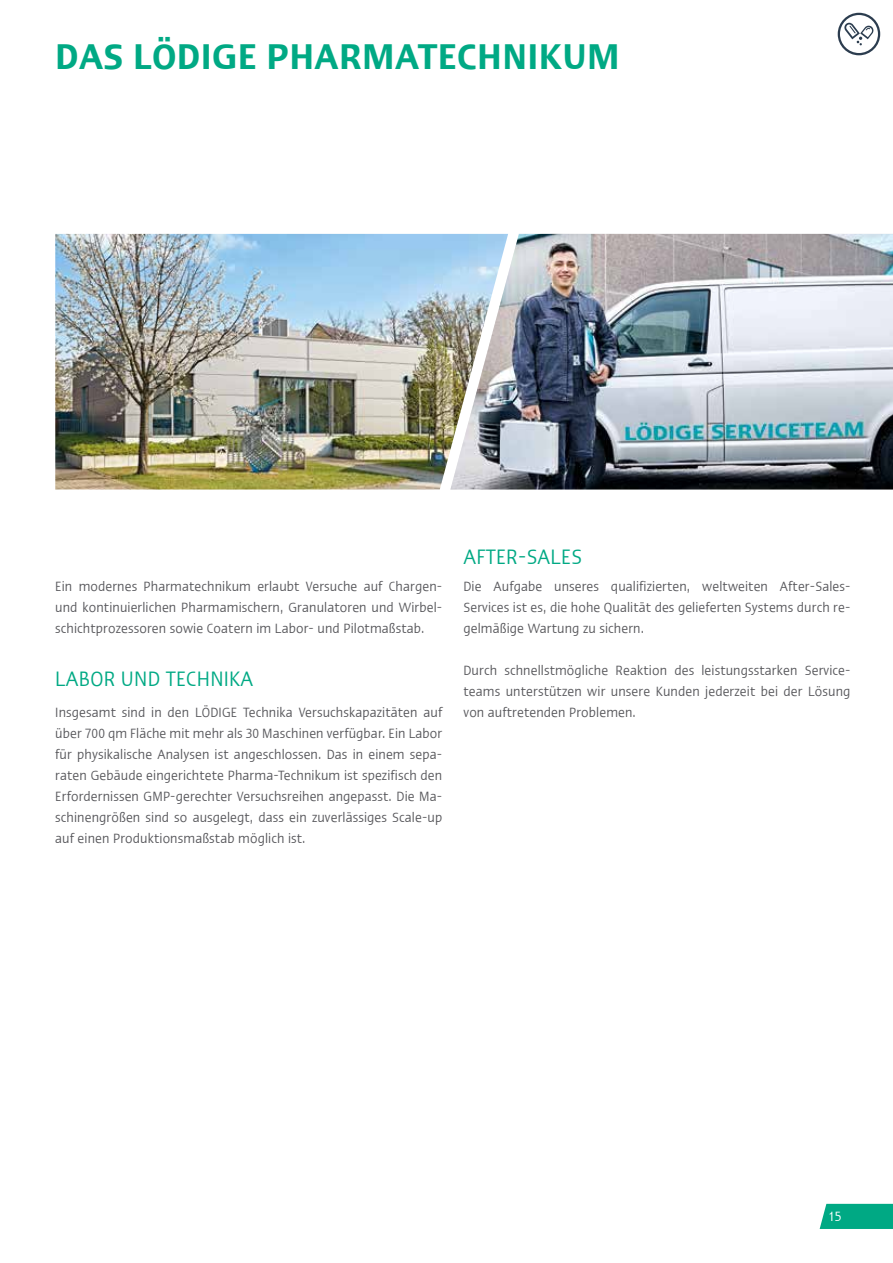
<style>
.page{position:relative;width:893px;height:1263px;background:#fff}
.page>*{position:absolute;margin:0;border:0;box-sizing:border-box;transform-origin:0 0}
.t1{font:600 condensed 36px "Ergo Com";letter-spacing:.01em;color:#00a984}
.t2{font:condensed 21px "Ergo Com";letter-spacing:.01em;color:#00a984}
.t3{font:condensed 13.5px/21px "Ergo Com";letter-spacing:.01em;color:#58585c;text-align:justify}
.t4{font:condensed 13.5px "Ergo Com";color:#fff}
</style>
<div class="page">
<div style="left:820px;top:1204px;width:73px;height:25px;background:#00a984"></div>
<img style="left:55px;top:234px;width:395px;height:255px">
<img style="left:450px;top:234px;width:443px;height:255px">
<svg style="left:838px;top:13px;width:42px;height:42px"></svg>
<h1 class="t1" style="left:55px;top:30px;width:566px">DAS LÖDIGE PHARMATECHNIKUM</h1>
<p class="t3" style="left:55px;top:575px;width:388px">Ein modernes Pharmatechnikum erlaubt Versuche auf Chargen&shy;und kontinuierlichen Pharmamischern, Granulatoren und Wirbel&shy;schichtprozessoren sowie Coatern im Labor- und Pilotmaßstab.</p>
<h2 class="t2" style="left:55px;top:663px;width:199px">LABOR UND TECHNIKA</h2>
<p class="t3" style="left:55px;top:701px;width:388px">Insgesamt sind in den LÖDIGE Technika Versuchskapazitäten auf über 700 qm Fläche mit mehr als 30 Maschinen verfügbar. Ein Labor für physikalische Analysen ist angeschlossen. Das in einem sepa&shy;raten Gebäude eingerichtete Pharma-Technikum ist spezifisch den Erfordernissen GMP-gerechter Versuchsreihen angepasst. Die Ma&shy;schinengrößen sind so ausgelegt, dass ein zuverlässiges Scale-up auf einen Produktionsmaßstab möglich ist.</p>
<h2 class="t2" style="left:463px;top:542px;width:120px">AFTER-SALES</h2>
<p class="t3" style="left:463px;top:575px;width:388px">Die Aufgabe unseres qualifizierten, weltweiten After-Sales-Services ist es, die hohe Qualität des gelieferten Systems durch re&shy;gelmäßige Wartung zu sichern.</p>
<p class="t3" style="left:463px;top:659px;width:388px">Durch schnellstmögliche Reaktion des leistungsstarken Service&shy;teams unterstützen wir unsere Kunden jederzeit bei der Lösung von auftretenden Problemen.</p>
<p class="t4" style="left:828px;top:1207px;width:15px">15</p>
</div>
